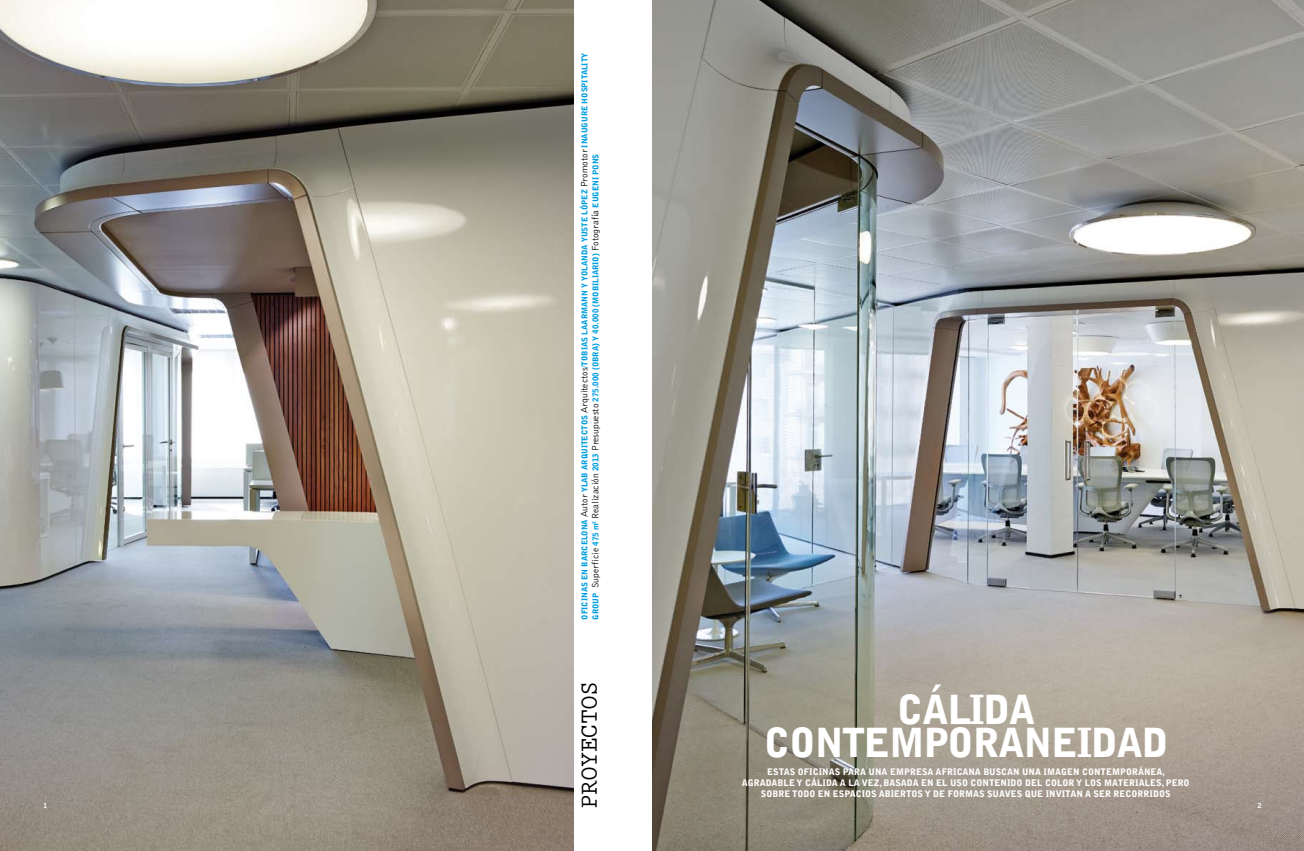
<style>
.page{position:relative;width:1304px;height:851px;background:#fff}
.page>*{position:absolute;margin:0;border:0;box-sizing:border-box;transform-origin:0 0}
.t1{font:900 40px "Bell Gothic BT";color:#fff}
.t2{font:700 25px "Prestige Elite Std";letter-spacing:-.04em;color:#000}
.t3{font:900 9px/11px "Bell Gothic";color:#fff;text-align:center}
.t4{font:900 8px/11px "Bell Gothic BT";color:#009ee0}
.t5{font:7px "Trade Gothic Bold Two";color:#fff}
.s1{font-weight:400;font-size:9.5px;color:#000}
</style>
<div class="page">
<img style="left:653px;top:0;width:651px;height:850px">
<img style="left:0;top:0;width:573px;height:850px">
<p class="t4" style="left:579px;top:619px;width:568px;rotate:-90deg">Oficinas en Barcelo na <span class="s1">Autor</span> Ylab arquitectos <span class="s1">Arquitectos</span>/Tobias Laarmann y Yo landa Yuste López <span class="s1">Promotor</span> Inaugure Hospitality<br>G ro up <span class="s1">Superficie</span> 475 m<sup>2</sup> <span class="s1">Realización</span> 2013 <span class="s1">Presupuesto</span> 275.000 (obra) y 40.000 (mobiliario) <span class="s1">Fotografía</span> Eugeni Po ns</p>
<h2 class="t2" style="left:576px;top:809px;width:129px;rotate:-90deg">PROYECTOS</h2>
<h1 class="t1" style="left:897px;top:684px;width:73px">CÁLIDA</h1>
<h1 class="t1" style="left:764px;top:717px;width:78px">CONTEMP</h1>
<h1 class="t1" style="left:947px;top:717px;width:51px">ORANEIDAD</h1>
<p class="t3" style="left:742px;top:766px;width:449px">ESTAS OFICINAS PARA UNA EMPRESA AFRICANA BUSCAN UNA IMAGEN CONTEMPORÁNEA,<br>AGRADABLE Y CÁLIDA A LA VEZ, BASADA EN EL USO CONTENIDO DEL COLOR Y LOS MATERIALES, PERO<br>SOBRE TODO EN ESPACIOS ABIERTOS Y DE FORMAS SUAVES QUE INVITAN A SER RECORRIDOS</p>
<p class="t5" style="left:43px;top:801px;width:6px">1</p>
<p class="t5" style="left:1257px;top:801px;width:6px">2</p>
</div>
